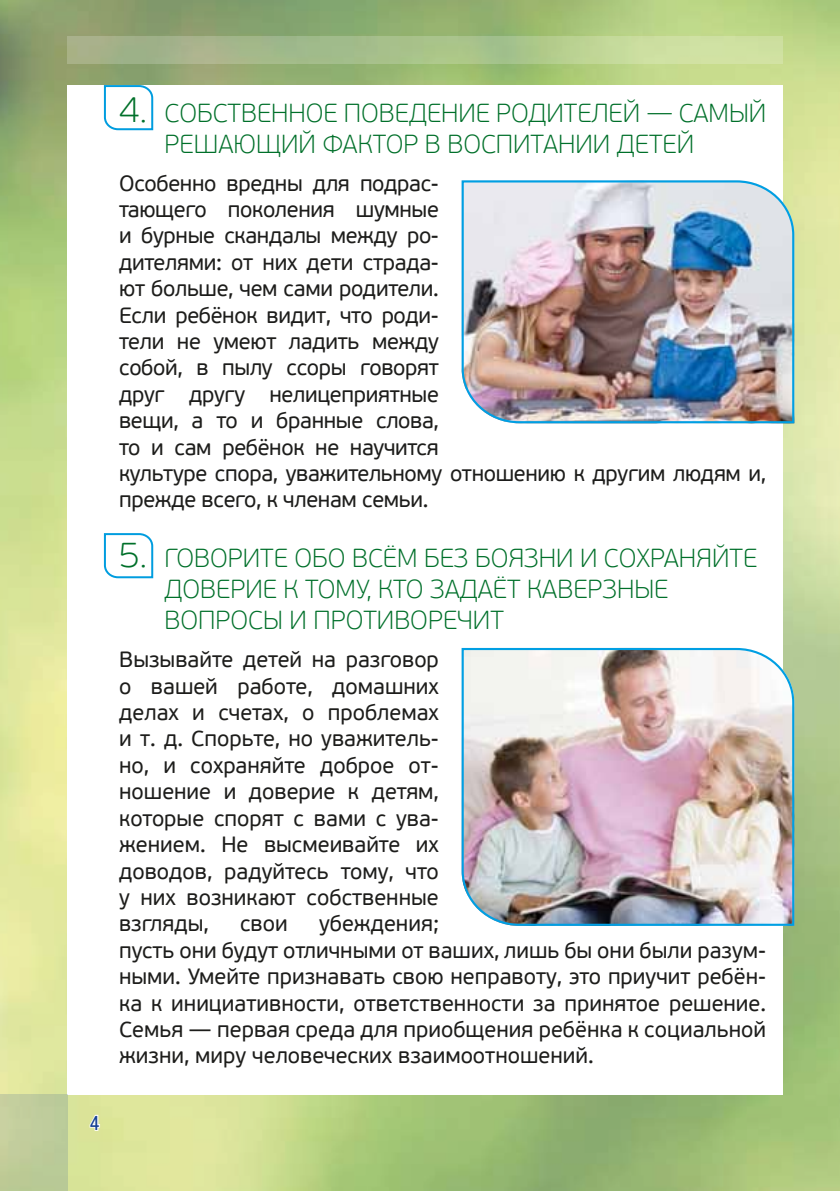
<style>
.page{position:relative;width:840px;height:1191px;background:#fff}
.page>*{position:absolute;margin:0;border:0;box-sizing:border-box;transform-origin:0 0}
.t1{font:100 26px/31.2px "PF Beau Sans Pro";color:#00702a}
.t2{font:22px/26.4px "PF Beau Sans Pro";letter-spacing:-.015em;color:#1d1d1b}
.t3{font:20px "Pragmatica Cond C";color:#164194}
.s1{font-size:36px}
</style>
<div class="page">
<img style="left:0;top:0;width:840px;height:1191px">
<div style="left:68px;top:85px;width:714px;height:1009px;background:#fff"></div>
<div style="left:0;top:1094px;width:68px;height:97px;background:#becc9a"></div>
<svg style="left:88px;top:1113px;width:13px;height:18px"></svg>
<svg style="left:68px;top:36px;width:714px;height:28px;background:#b0c590"></svg>
<svg style="left:103px;top:84px;width:51px;height:47px"></svg>
<svg style="left:103px;top:533px;width:51px;height:46px"></svg>
<img style="left:461px;top:179px;width:334px;height:245px">
<img style="left:461px;top:647px;width:334px;height:280px">
<p class="t3" style="left:90px;top:1111px;width:10px">4</p>
<p class="t1" style="left:164px;top:97px;width:602px;text-indent:-45px"><span class="s1">4.</span> Собственное поведение родителей — самый решающий фактор в воспитании детей</p>
<p class="t2" style="left:119px;top:170px;width:648px">Особенно вредны для подрас-<br>тающего поколения шумные<br>и бурные скандалы между ро-<br>дителями: от них дети страда-<br>ют больше, чем сами родители.<br>Если ребёнок видит, что роди-<br>тели не умеют ладить между<br>собой, в пылу ссоры говорят<br>друг другу нелицеприятные<br>вещи, а то и бранные слова,<br>то и сам ребёнок не научится<br>культуре спора, уважительному отношению к другим людям и, прежде всего, к членам семьи.</p>
<p class="t1" style="left:164px;top:542px;width:594px;text-indent:-45px"><span class="s1">5.</span> Говорите обо всём без боязни и сохраняйте доверие к тому, кто задаёт каверзные вопросы и противоречит</p>
<p class="t2" style="left:119px;top:647px;width:321px;text-align:justify">Вызывайте детей на разговор о вашей работе, домашних делах и счетах, о проблемах и т. д. Спорьте, но уважитель&shy;но, и сохраняйте доброе от&shy;ношение и доверие к детям, которые спорят с вами с ува&shy;жением. Не высмеивайте их доводов, радуйтесь тому, что у них возникают собственные взгляды,</p>
<p class="t2" style="left:119px;top:911px;width:648px;text-indent:200px">убеждения;<br>пусть они будут отличными от ваших, лишь бы они были разум&shy;ными. Умейте признавать свою неправоту, это приучит ребён&shy;ка к инициативности, ответственности за принятое решение.<br>Семья — первая среда для приобщения ребёнка к социальной жизни, миру человеческих взаимоотношений.</p>
<p class="t2" style="left:240px;top:911px;width:49px">свои</p>
</div>
